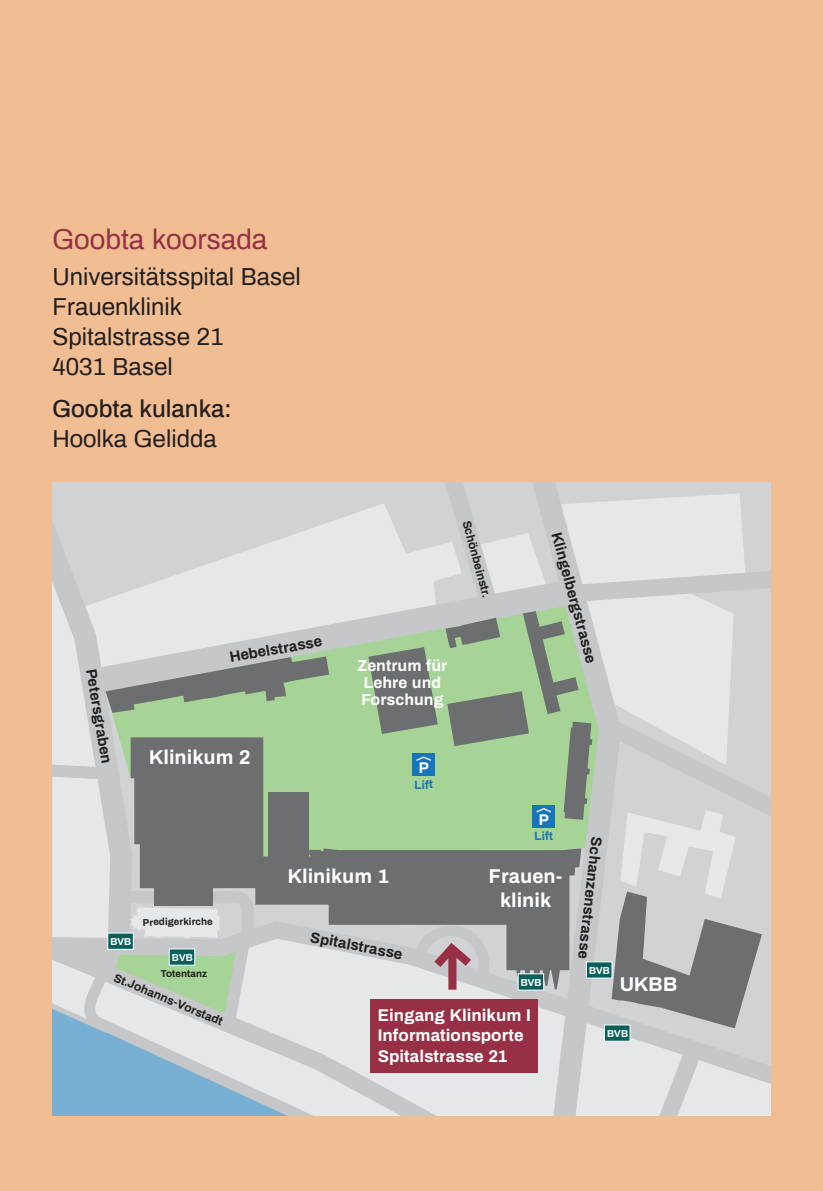
<style>
.page{position:relative;width:823px;height:1191px;background:#fff}
.page>*{position:absolute;margin:0;border:0;box-sizing:border-box;transform-origin:0 0}
.t1{font:28px "Archivo";color:#973045}
.t2{font:24px/30px "Archivo";color:#221f1f}
.t3{font:500 24px "Archivo";color:#221f1f}
.t4{font:700 20px/24px "Archivo";color:#fff;text-align:center}
.t5{font:700 17px/20.4px "Archivo";color:#fff}
.t6{font:700 16px/17px "Archivo";color:#fff}
.t7{font:700 15.4px "Archivo";color:#fff}
.t8{font:700 15px "Archivo";color:#221f1f}
.t9{font:700 12px "Archivo";color:#221f1f}
.t10{font:700 12px "Archivo";color:#1775bb}
.t11{font:700 10px "Archivo";color:#221f1f}
</style>
<div class="page">
<div style="left:0;top:0;width:822px;height:1191px;background:#f1be94"></div>
<svg style="left:143px;top:503px;width:225px;height:60px;background:#d7d8da"></svg>
<div style="left:143px;top:709px;width:225px;height:28px;background:#a5d496"></div>
<svg style="left:143px;top:737px;width:225px;height:136px;background:#93b48a"></svg>
<svg style="left:143px;top:563px;width:225px;height:146px;background:#d9dfd9"></svg>
<svg style="left:52px;top:482px;width:91px;height:269px;background:#d3d5d5"></svg>
<svg style="left:52px;top:873px;width:316px;height:242px;background:#9da6ac"></svg>
<svg style="left:426px;top:482px;width:344px;height:11px;background:#cfd0d2"></svg>
<svg style="left:52px;top:751px;width:207px;height:207px;background:#909294"></svg>
<svg style="left:70px;top:958px;width:298px;height:157px;background:#bfd1dd"></svg>
<svg style="left:105px;top:656px;width:224px;height:57px;background:#96a794"></svg>
<div style="left:268px;top:792px;width:41px;height:67px;background:#6c6e70"></div>
<svg style="left:52px;top:776px;width:185px;height:261px;background:#b3bab7"></svg>
<svg style="left:368px;top:493px;width:402px;height:622px;background:#b9bcb6"></svg>
<p class="t1" style="left:52px;top:228px;width:216px">Goobta koorsada</p>
<p class="t2" style="left:52px;top:260px;width:250px">Universitätsspital Basel<br>Frauenklinik<br>Spitalstrasse 21<br>4031 Basel</p>
<p class="t3" style="left:52px;top:399px;width:180px">Goobta kulanka:</p>
<p class="t2" style="left:52px;top:425px;width:166px">Hoolka Gelidda</p>
<p class="t8" style="left:97px;top:667px;width:97px;rotate:80deg">Petersgraben</p>
<p class="t8" style="left:228px;top:651px;width:95px;rotate:-10deg">Hebelstrasse</p>
<p class="t4" style="left:149px;top:746px;width:103px">Klinikum 2</p>
<p class="t9" style="left:470px;top:519px;width:81px;rotate:75deg">Schönbeinstr.</p>
<p class="t6" style="left:357px;top:658px;width:91px">Zentrum für<br>Lehre und<br>Forschung</p>
<p class="t7" style="left:418px;top:761px;width:12px">P</p>
<p class="t10" style="left:414px;top:780px;width:20px;rotate:-1deg">Lift</p>
<p class="t8" style="left:562px;top:531px;width:137px;rotate:75deg">Klingelbergstrasse</p>
<p class="t7" style="left:538px;top:813px;width:12px">P</p>
<p class="t11" style="left:142px;top:918px;width:72px;rotate:-1deg">Predigerkirche</p>
<p class="t10" style="left:534px;top:831px;width:20px;rotate:-1deg">Lift</p>
<p class="t4" style="left:287px;top:865px;width:103px">Klinikum 1</p>
<p class="t4" style="left:488px;top:865px;width:75px">Frauen&shy;klinik</p>
<p class="t8" style="left:311px;top:931px;width:95px;rotate:11deg">Spitalstrasse</p>
<p class="t8" style="left:602px;top:837px;width:124px;rotate:96deg">Schanzenstrasse</p>
<p class="t11" style="left:160px;top:970px;width:48px;rotate:-1deg">Totentanz</p>
<p class="t9" style="left:116px;top:972px;width:119px;rotate:23deg">St.Johanns-Vorstadt</p>
<p class="t5" style="left:377px;top:1006px;width:155px">Eingang Klinikum I<br>Informationsporte<br>Spitalstrasse 21</p>
<p class="t4" style="left:619px;top:974px;width:59px">UKBB</p>
</div>
